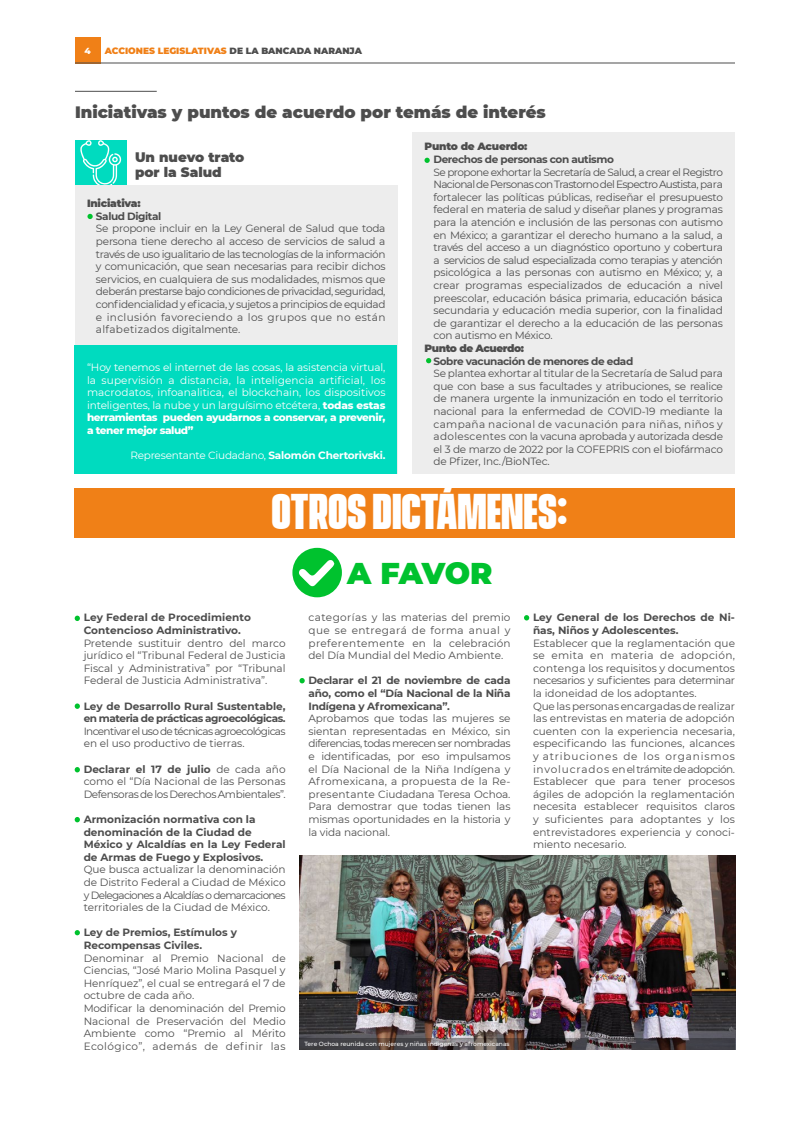
<style>
.page{position:relative;width:810px;height:1125px;background:#fff}
.page>*{position:absolute;margin:0;border:0;box-sizing:border-box;transform-origin:0 0}
.t1{font:700 45px "Vanguard CF Extra";color:#fff}
.t2{font:900 30px "Montserrat";letter-spacing:-.025em;color:#00c22e}
.t3{font:900 16.5px "Montserrat";color:#4d4d4d}
.t4{font:900 13.5px/14.2px "Montserrat";color:#4d4d4d}
.t5{font:10.5px/12.6px "Montserrat";color:#4d4d4d;text-align:justify}
.t6{font:700 10.5px/12.6px "Montserrat";color:#4d4d4d}
.t7{font:10.5px/12.6px "Montserrat";letter-spacing:-.01em;color:#fff;text-align:justify}
.t8{font:700 10.5px "Montserrat";letter-spacing:-.04em;color:#4d4d4d}
.t9{font:700 10.5px/12.6px "Montserrat";letter-spacing:-.035em;color:#4d4d4d}
.t10{font:10.5px/12.6px "Montserrat";letter-spacing:-.06em;color:#4d4d4d}
.t11{font:900 10.5px "Montserrat";letter-spacing:-.02em;color:#4d4d4d}
.t12{font:900 10.5px "Montserrat";letter-spacing:-.04em;color:#4d4d4d}
.t13{font:900 9px "Montserrat";color:#f08017}
.t14{font:800 9px "Montserrat";color:#fff}
.t15{font:500 6px "Montserrat";color:#fff}
.s1{color:#4d4d4d}
.s2{font-weight:800}
.s3{font-weight:700}
</style>
<div class="page">
<div style="left:75px;top:37px;width:25px;height:26px;background:#f08017"></div>
<hr style="left:75px;top:63px;width:660px;height:1px;background:#4d4d4d">
<div style="left:75px;top:140px;width:51px;height:50px;background:#00dbbf"></div>
<svg style="left:80px;top:140px;width:41px;height:46px"></svg>
<hr style="left:75px;top:91px;width:82px;height:1px;background:#4d4d4d">
<div style="left:75px;top:186px;width:323px;height:288px;background:#ededed"></div>
<div style="left:412px;top:132px;width:323px;height:342px;background:#ededed"></div>
<div style="left:75px;top:488px;width:660px;height:50px;background:#f08017"></div>
<div style="left:292px;top:548px;width:50px;height:49px;background:#00c22e;border-radius:50%"></div>
<svg style="left:299px;top:560px;width:35px;height:27px"></svg>
<svg style="left:75px;top:616px;width:5px;height:5px"></svg>
<svg style="left:75px;top:703px;width:5px;height:6px"></svg>
<svg style="left:75px;top:767px;width:5px;height:5px"></svg>
<svg style="left:75px;top:817px;width:5px;height:5px"></svg>
<svg style="left:75px;top:930px;width:5px;height:5px"></svg>
<img style="left:300px;top:855px;width:435px;height:184px">
<svg style="left:300px;top:678px;width:5px;height:5px"></svg>
<svg style="left:524px;top:615px;width:5px;height:6px"></svg>
<svg style="left:299px;top:1039px;width:436px;height:11px;background:#4b4446"></svg>
<svg style="left:424px;top:158px;width:6px;height:5px"></svg>
<div style="left:75px;top:346px;width:322px;height:128px;background:#00dbbf"></div>
<svg style="left:426px;top:358px;width:5px;height:5px"></svg>
<svg style="left:87px;top:214px;width:6px;height:5px"></svg>
<p class="t14" style="left:85px;top:44px;width:8px">4</p>
<p class="t13" style="left:105px;top:44px;width:259px">ACCIONES LEGISLATIVAS <span class="s1">DE LA BANCADA NARANJA</span></p>
<h3 class="t3" style="left:75px;top:100px;width:472px">Iniciativas y puntos de acuerdo por temás de interés</h3>
<p class="t4" style="left:135px;top:150px;width:111px">Un nuevo trato por la Salud</p>
<p class="t11" style="left:424px;top:139px;width:104px">Punto de Acuerdo:</p>
<p class="t8" style="left:433px;top:152px;width:182px">Derechos de personas con autismo</p>
<p class="t5" style="left:433px;top:165px;width:291px">Se propone exhortar la Secretaría de Salud, a crear el Registro Nacional de Personas con Trastorno del Espectro Austista, para fortalecer las políticas públicas, rediseñar el presupuesto federal en materia de salud y diseñar planes y programas para la atención e inclusión de las personas con autismo en México; a garantizar el derecho humano a la salud, a través del acceso a un diagnóstico oportuno y cobertura a servicios de salud especializada como terapias y atención psicológica a las personas con autismo en México; y, a crear programas especializados de educación a nivel preescolar, educación básica primaria, educación básica secundaria y educación media superior, con la finalidad de garantizar el derecho a la educación de las personas con autismo en México.</p>
<p class="t12" style="left:424px;top:340px;width:101px">Punto de Acuerdo:</p>
<p class="t8" style="left:433px;top:353px;width:201px">Sobre vacunación de menores de edad</p>
<p class="t5" style="left:433px;top:367px;width:291px">Se plantea exhortar al titular de la Secretaría de Salud para que con base a sus facultades y atribuciones, se realice de manera urgente la inmunización en todo el territorio nacional para la enfermedad de COVID-19 mediante la campaña nacional de vacunación para niñas, niños y adolescentes con la vacuna aprobada y autorizada desde el 3 de marzo de 2022 por la COFEPRIS con el biofármaco de Pfizer, Inc./BioNTec.</p>
<p class="t11" style="left:87px;top:196px;width:55px">Iniciativa:</p>
<p class="t8" style="left:96px;top:208px;width:67px">Salud Digital</p>
<p class="t5" style="left:96px;top:222px;width:291px">Se propone incluir en la Ley General de Salud que toda persona tiene derecho al acceso de servicios de salud a través de uso igualitario de las tecnologías de la información y comunicación, que sean necesarias para recibir dichos servicios, en cualquiera de sus modalidades, mismos que deberán prestarse bajo condiciones de privacidad, seguridad, confidencialidad y eficacia, y sujetos a principios de equidad e inclusión favoreciendo a los grupos que no están alfabetizados digitalmente.</p>
<p class="t7" style="left:87px;top:361px;width:300px">“Hoy tenemos el internet de las cosas, la asistencia virtual, la supervisión a distancia, la inteligencia artificial, los macrodatos, infoanalitica, el blockchain, los dispositivos inteligentes, la nube y un larguísimo etcétera, <span class="s2">todas estas herramientas pueden ayudarnos a conservar, a prevenir, a tener mejor salud”</span></p>
<p class="t7" style="left:130px;top:449px;width:257px">Representante Ciudadano, <span class="s3">Salomón Chertorivski.</span></p>
<h1 class="t1" style="left:272px;top:485px;width:298px">OTROS DICTáMENES:</h1>
<p class="t6" style="left:84px;top:611px;width:169px">Ley Federal de Procedimiento<br>Contencioso Administrativo.</p>
<p class="t5" style="left:84px;top:636px;width:203px">Pretende sustituir dentro del marco jurídico el “Tribunal Federal de Justicia Fiscal y Administrativa” por “Tribunal Federal de Justicia Administrativa”.</p>
<p class="t9" style="left:84px;top:699px;width:204px">Ley de Desarrollo Rural Sustentable, en materia de prácticas agroecológicas.</p>
<p class="t10" style="left:84px;top:724px;width:204px">Incentivar el uso de técnicas agroecológicas en el uso productivo de tierras.</p>
<p class="t5" style="left:84px;top:762px;width:204px"><span class="s3">Declarar el 17 de julio</span> de cada año como el “Día Nacional de las Personas Defensoras de los Derechos Ambientales”.</p>
<p class="t6" style="left:84px;top:813px;width:204px">Armonización normativa con la denominación de la Ciudad de<br>México y Alcaldías en la Ley Federal de Armas de Fuego y Explosivos.</p>
<p class="t5" style="left:84px;top:863px;width:204px">Que busca actualizar la denominación de Distrito Federal a Ciudad de México y Delegaciones a Alcaldías o demarcaciones territoriales de la Ciudad de México.</p>
<p class="t6" style="left:84px;top:926px;width:155px">Ley de Premios, Estímulos y<br>Recompensas Civiles.</p>
<p class="t5" style="left:84px;top:951px;width:204px;text-align:left">Denominar al Premio Nacional de Ciencias, “José Mario Molina Pasquel y Henríquez”, el cual se entregará el 7 de octubre de cada año.<br>Modificar la denominación del Premio Nacional de Preservación del Medio Ambiente como “Premio al Mérito Ecológico”, además de definir las</p>
<h2 class="t2" style="left:347px;top:551px;width:147px">A FAVOR</h2>
<p class="t5" style="left:308px;top:611px;width:204px">categorías y las materias del premio que se entregará de forma anual y preferentemente en la celebración del Día Mundial del Medio Ambiente.</p>
<p class="t6" style="left:308px;top:674px;width:204px;text-align:justify">Declarar el 21 de noviembre de cada año, como el “Día Nacional de la Niña Indígena y Afromexicana”.</p>
<p class="t5" style="left:308px;top:712px;width:204px">Aprobamos que todas las mujeres se sientan representadas en México, sin diferencias, todas merecen ser nombradas e identificadas, por eso impulsamos el Día Nacional de la Niña Indígena y Afromexicana, a propuesta de la Re&shy;presentante Ciudadana Teresa Ochoa.<br>Para demostrar que todas tienen las mismas oportunidades en la historia y la vida nacional.</p>
<p class="t15" style="left:304px;top:1040px;width:207px">Tere Ochoa reunida con mujeres y niñas indigenas y afromexicanas</p>
<p class="t6" style="left:533px;top:611px;width:204px">Ley General de los Derechos de Ni&shy;ñas, Niños y Adolescentes.</p>
<p class="t5" style="left:533px;top:636px;width:204px;text-align:left">Establecer que la reglamentación que se emita en materia de adopción, contenga los requisitos y documentos necesarios y suficientes para determinar la idoneidad de los adoptantes.<br>Que las personas encargadas de realizar las entrevistas en materia de adopción cuenten con la experiencia necesaria, especificando las funciones, alcances y atribuciones de los organismos involucrados en el trámite de adopción.<br>Establecer que para tener procesos ágiles de adopción la reglamentación necesita establecer requisitos claros y suficientes para adoptantes y los entrevistadores experiencia y conoci&shy;miento necesario.</p>
</div>
